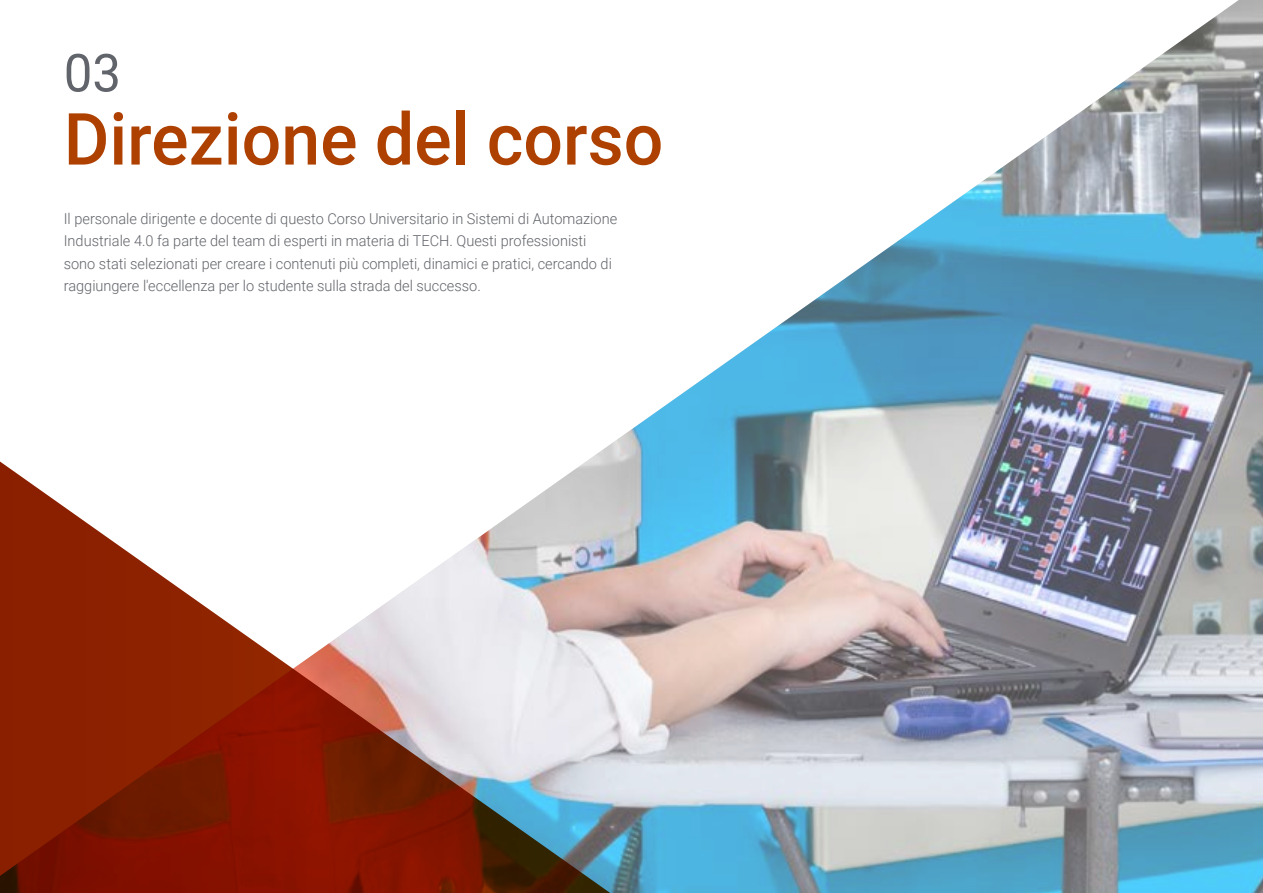
<style>
.page{position:relative;width:1263px;height:893px;background:#fff}
.page>*{position:absolute;margin:0;border:0;box-sizing:border-box;transform-origin:0 0}
.t1{font:500 72px "Roboto";color:#ae4000}
.t2{font:52.5px "Roboto";color:#61646a}
.t3{font:300 15px/22.5px "Roboto";color:#61646a}
</style>
<div class="page">
<img style="left:608px;top:0;width:655px;height:893px">
<svg style="left:0;top:446px;width:640px;height:447px"></svg>
<h2 class="t2" style="left:64px;top:36px;width:59px">03</h2>
<h1 class="t1" style="left:64px;top:89px;width:601px">Direzione del corso</h1>
<p class="t3" style="left:64px;top:207px;width:555px">Il personale dirigente e docente di questo Corso Universitario in Sistemi di Automazione Industriale 4.0 fa parte del team di esperti in materia di TECH. Questi professionisti sono stati selezionati per creare i contenuti più completi, dinamici e pratici, cercando di raggiungere l'eccellenza per lo studente sulla strada del successo.</p>
</div>
